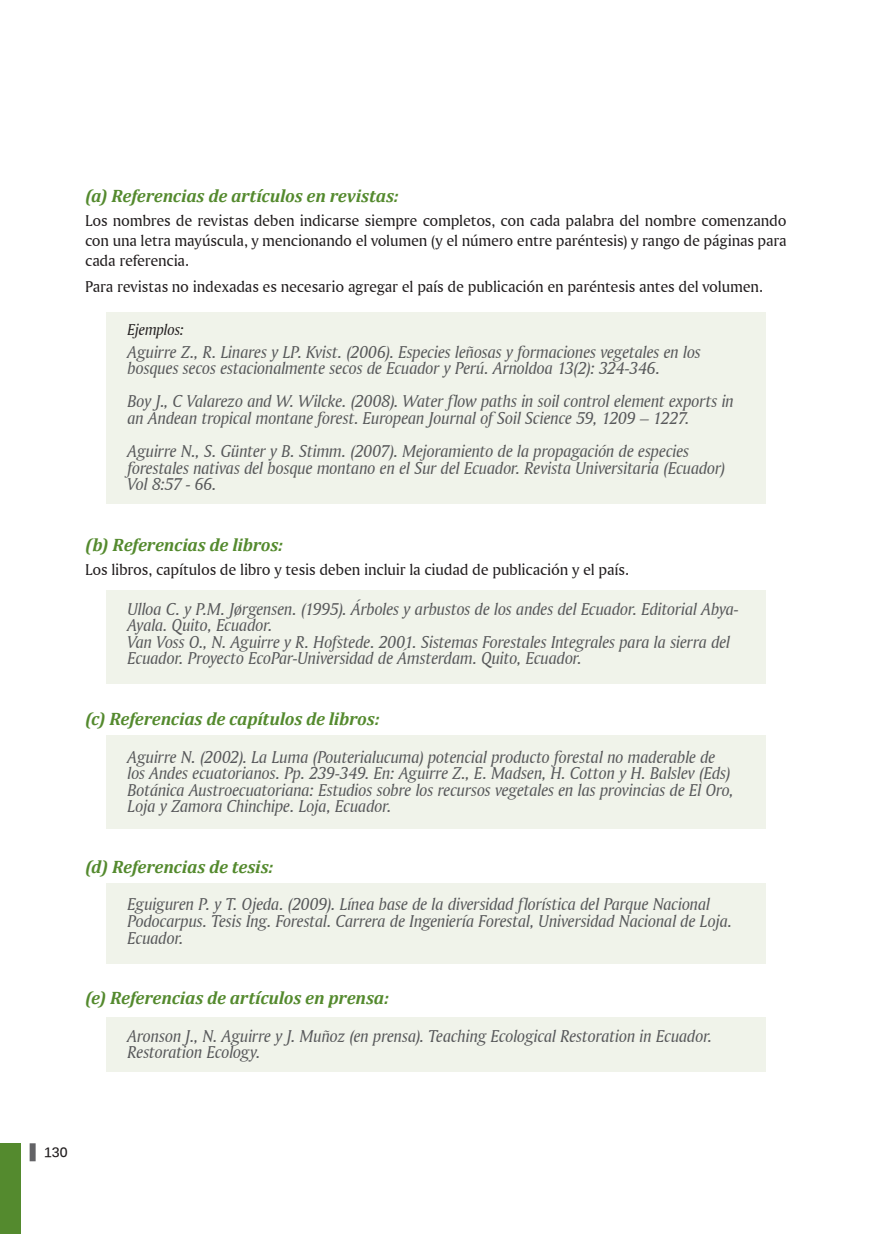
<style>
.page{position:relative;width:893px;height:1234px;background:#fff}
.page>*{position:absolute;margin:0;border:0;box-sizing:border-box;transform-origin:0 0}
.t1{font:18px/16.5px "Amerigo BT Italic A";letter-spacing:-.015em;color:#57585a}
.t2{font:italic 700 18px "Cambria";letter-spacing:-.005em;color:#548a2e}
.t3{font:16.5px/19.8px "Amerigo BT Roman A";letter-spacing:-.015em;color:#231f20;text-align:justify}
.t4{font:16.5px "Amerigo BT Italic A";letter-spacing:-.02em;color:#231f20}
.t5{font:700 13.5px "Kalinga";color:#231f20}
</style>
<div class="page">
<div style="left:30px;top:1142px;width:6px;height:18px;background:#636366"></div>
<div style="left:0;top:1142px;width:21px;height:91px;background:#548a2e"></div>
<div style="left:106px;top:312px;width:659px;height:191px;background:#f0f3ea"></div>
<div style="left:106px;top:589px;width:659px;height:94px;background:#f0f3ea"></div>
<div style="left:106px;top:735px;width:659px;height:94px;background:#f0f3ea"></div>
<div style="left:106px;top:883px;width:659px;height:80px;background:#f0f3ea"></div>
<div style="left:106px;top:1016px;width:659px;height:55px;background:#f0f3ea"></div>
<p class="t2" style="left:85px;top:185px;width:315px">(a) Referencias de artículos en revistas:</p>
<p class="t3" style="left:85px;top:210px;width:703px">Los nombres de revistas deben indicarse siempre completos, con cada palabra del nombre comenzando con una letra mayúscula, y mencionando el volumen (y el número entre paréntesis) y rango de páginas para cada referencia.</p>
<p class="t3" style="left:85px;top:276px;width:679px">Para revistas no indexadas es necesario agregar el país de publicación en paréntesis antes del volumen.</p>
<p class="t4" style="left:128px;top:319px;width:58px">Ejemplos:</p>
<p class="t1" style="left:128px;top:343px;width:575px">Aguirre Z., R. Linares y LP. Kvist. (2006). Especies leñosas y formaciones vegetales en los bosques secos estacionalmente secos de Ecuador y Perú. Arnoldoa 13(2): 324-346.</p>
<p class="t1" style="left:128px;top:393px;width:608px">Boy J., C Valarezo and W. Wilcke. (2008). Water flow paths in soil control element exports in an Andean tropical montane forest. European Journal of Soil Science 59, 1209 – 1227.</p>
<p class="t1" style="left:128px;top:442px;width:599px">Aguirre N., S. Günter y B. Stimm. (2007). Mejoramiento de la propagación de especies forestales nativas del bosque montano en el Sur del Ecuador. Revista Universitaria (Ecuador)<br>Vol 8:57 - 66.</p>
<p class="t2" style="left:85px;top:533px;width:200px">(b) Referencias de libros:</p>
<p class="t3" style="left:85px;top:559px;width:545px">Los libros, capítulos de libro y tesis deben incluir la ciudad de publicación y el país.</p>
<p class="t1" style="left:128px;top:600px;width:613px">Ulloa C. y P.M. Jørgensen. (1995). Árboles y arbustos de los andes del Ecuador. Editorial Abya-Ayala. Quito, Ecuador.<br>Van Voss O., N. Aguirre y R. Hofstede. 2001. Sistemas Forestales Integrales para la sierra del Ecuador. Proyecto EcoPar-Universidad de Ámsterdam. Quito, Ecuador.</p>
<p class="t2" style="left:85px;top:707px;width:296px">(c) Referencias de capítulos de libros:</p>
<p class="t1" style="left:128px;top:747px;width:608px">Aguirre N. (2002). La Luma (Pouterialucuma) potencial producto forestal no maderable de los Andes ecuatorianos. Pp. 239-349. En: Aguirre Z., E. Madsen, H. Cotton y H. Balslev (Eds)<br>Botánica Austroecuatoriana: Estudios sobre los recursos vegetales en las provincias de El Oro, Loja y Zamora Chinchipe. Loja, Ecuador.</p>
<p class="t2" style="left:85px;top:855px;width:190px">(d) Referencias de tesis:</p>
<p class="t1" style="left:128px;top:895px;width:606px">Eguiguren P. y T. Ojeda. (2009). Línea base de la diversidad florística del Parque Nacional<br>Podocarpus. Tesis Ing. Forestal. Carrera de Ingeniería Forestal, Universidad Nacional de Loja.<br>Ecuador.</p>
<p class="t2" style="left:85px;top:986px;width:305px">(e) Referencias de artículos en prensa:</p>
<p class="t1" style="left:128px;top:1026px;width:586px">Aronson J., N. Aguirre y J. Muñoz (en prensa). Teaching Ecological Restoration in Ecuador.<br>Restoration Ecology.</p>
<p class="t5" style="left:44px;top:1142px;width:25px">130</p>
</div>
